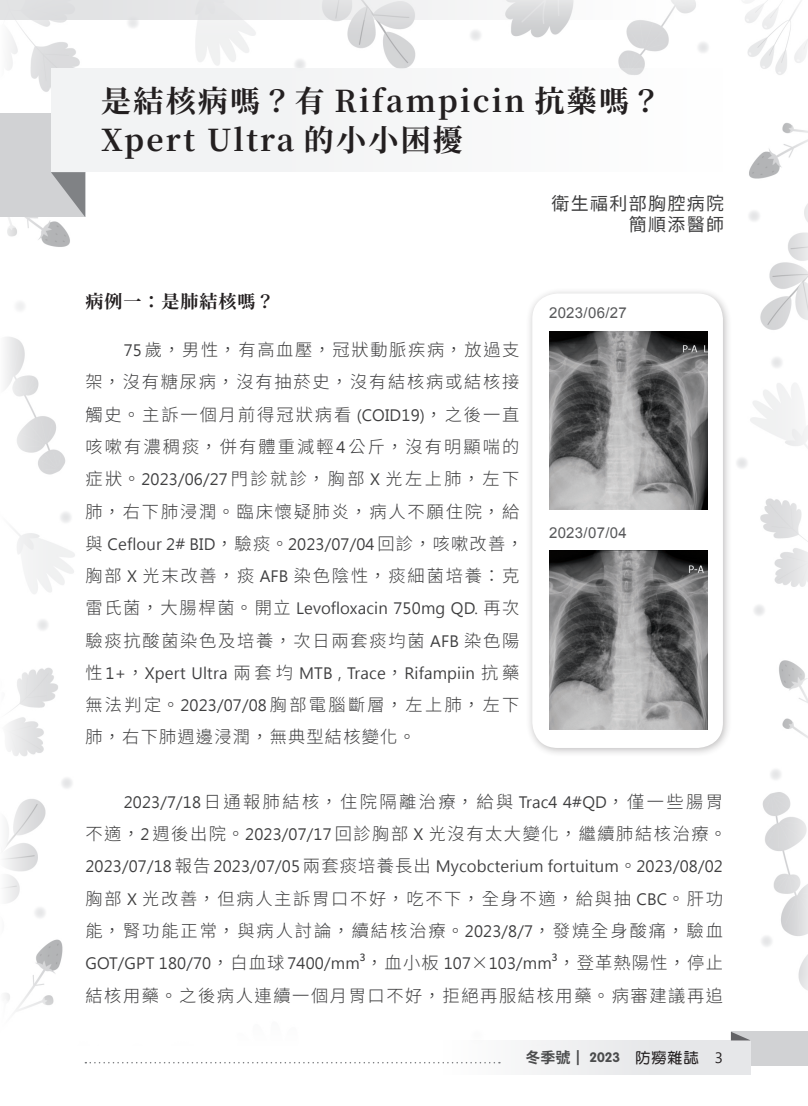
<style>
.page{position:relative;width:808px;height:1106px;background:#fff}
.page>*{position:absolute;margin:0;border:0;box-sizing:border-box;transform-origin:0 0}
.t1{font:30px/39px "Gen Yo Min TW Bold TTF";letter-spacing:.075em;color:#231f20}
.t2{font:18px/21.6px "Taipei Sans TC Beta";letter-spacing:.075em;color:#3e3e3f;text-align:right}
.t3{font:18px "Gen Yo Min TW Bold TTF";letter-spacing:.055em;color:#231f20}
.t4{font:300 17.25px/32.2px "Source Han Sans TC";letter-spacing:.1em;color:#3e3e3f;text-align:right}
.t5{font:300 17.25px/32.2px "Source Han Sans TC";letter-spacing:.07em;color:#3e3e3f}
.t6{font:15.45px "Microsoft Jheng Hei";letter-spacing:.01em;color:#3e3e3f}
.t7{font:15px "Arial";letter-spacing:.02em;color:#57585a}
.t8{font:700 13.5px "VAG Rounded Std";color:#4b4c4d}
.t9{font:500 10.05px "Source Han Sans TC";color:#3e3e3f}
.s1{font-family:"Microsoft Jheng Hei";font-weight:400;font-size:15.45px}
.s2{font-family:"Source Han Sans TC";font-weight:300;font-size:17.25px}
.s3{font-family:"Source Han Sans TC";font-size:15px}
.s4{font-family:"DF Yuan Std W8";font-weight:400;font-size:15px}
.s5{font-family:"DF Yuan Std W7";font-weight:400;font-size:15px;color:#231f20}
.s6{font-family:"Khmer UI";font-weight:400;font-size:15px;color:#231f20}
</style>
<div class="page">
<img style="left:0;top:20px;width:808px;height:1055px">
<div style="left:525px;top:287px;width:208px;height:471px;background:#231f20;opacity:.3"></div>
<div style="left:532px;top:293px;width:191px;height:455px;background:#fff;border-radius:26px"></div>
<img style="left:549px;top:331px;width:158px;height:178px">
<img style="left:549px;top:551px;width:158px;height:178px">
<div style="left:0;top:114px;width:85px;height:103px;background:#d1d2d4"></div>
<svg style="left:51px;top:172px;width:34px;height:45px"></svg>
<div style="left:51px;top:69px;width:672px;height:103px;background:#f2f3f4"></div>
<svg style="left:0;top:0;width:801px;height:20px"></svg>
<div style="left:731px;top:1031px;width:77px;height:34px;background:#d1d2d4"></div>
<div style="left:444px;top:1040px;width:307px;height:34px;background:linear-gradient(to right,#fcfcfc,#e1e2e4)"></div>
<svg style="left:731px;top:1032px;width:19px;height:8px"></svg>
<svg style="left:85px;top:1061px;width:415px;height:2px"></svg>
<h1 class="t1" style="left:101px;top:82px;width:562px">是結核病嗎？有 Rifampicin 抗藥嗎？<br>Xpert Ultra 的小小困擾</h1>
<p class="t2" style="left:551px;top:193px;width:174px">衛生福利部胸腔病院簡順添醫師</p>
<p class="t3" style="left:85px;top:291px;width:190px">病例一：是肺結核嗎？</p>
<p class="t4" style="left:85px;top:334px;width:436px;text-align:justify;text-indent:38px"><span class="s1">75</span>歲，男性，有高血壓，冠狀動脈疾病，放過支架，沒有糖尿病，沒有抽菸史，沒有結核病或結核接觸史。主訴一個月前得冠狀病看 <span class="s1">(COID19)</span>，之後一直咳嗽有濃稠痰，併有體重減輕<span class="s1">4</span>公斤，沒有明顯喘的症狀。<span class="s1">2023/06/27</span>門診就診，胸部 <span class="s1">X</span> 光左上肺，左下肺，右下肺浸潤。臨床懷疑肺炎，病人不願住院，給</p>
<p class="t6" style="left:85px;top:534px;width:439px"><span class="s2">與</span> Ceflour 2# BID<span class="s2">，驗痰。</span>2023/07/04 <span class="s2">回診，咳嗽改善，</span></p>
<p class="t4" style="left:85px;top:560px;width:436px">胸部 <span class="s1">X</span> 光末改善，痰 <span class="s1">AFB</span> 染色陰性，痰細菌培養：克</p>
<p class="t6" style="left:85px;top:599px;width:436px"><span class="s2">雷氏菌，大腸桿菌。開立</span> Levofloxacin 750mg QD. <span class="s2">再次</span></p>
<p class="t4" style="left:85px;top:624px;width:436px">驗痰抗酸菌染色及培養，次日兩套痰均菌 <span class="s1">AFB</span> 染色陽</p>
<p class="t6" style="left:85px;top:663px;width:436px"><span class="s2">性</span> 1+<span class="s2">，</span>Xpert Ultra <span class="s2">兩套均</span> MTB , Trace<span class="s2">，</span>Rifampiin <span class="s2">抗藥</span></p>
<p class="t5" style="left:85px;top:689px;width:436px">無法判定。<span class="s1">2023/07/08</span>胸部電腦斷層，左上肺，左下肺，右下肺週邊浸潤，無典型結核變化。</p>
<p class="t7" style="left:549px;top:303px;width:79px">2023/06/27</p>
<p class="t7" style="left:549px;top:523px;width:79px">2023/07/04</p>
<p class="t4" style="left:85px;top:785px;width:643px"><span class="s1">2023/7/18</span>日通報肺結核，住院隔離治療，給與 <span class="s1">Trac4 4#QD</span>，僅一些腸胃<br>不適，<span class="s1">2</span>週後出院。<span class="s1">2023/07/17</span>回診胸部 <span class="s1">X</span> 光沒有太大變化，繼續肺結核治療。</p>
<p class="t6" style="left:85px;top:857px;width:639px">2023/07/18 <span class="s2">報告</span> 2023/07/05 <span class="s2">兩套痰培養長出</span> Mycobcterium fortuitum<span class="s2">。</span>2023/08/02</p>
<p class="t4" style="left:85px;top:882px;width:639px;text-align:left">胸部 <span class="s1">X</span> 光改善，但病人主訴胃口不好，吃不下，全身不適，給與抽 <span class="s1">CBC</span>。肝功能，腎功能正常，與病人討論，續結核治療。<span class="s1">2023/8/7</span>，發燒全身酸痛，驗血</p>
<p class="t6" style="left:85px;top:953px;width:468px">GOT/GPT 180/70<span class="s2">，白血球</span> 7400/mm <span class="s2">，血小板</span> 107<span class="s2">×</span>103/mm</p>
<p class="t9" style="left:360px;top:951px;width:7px">3</p>
<p class="t9" style="left:552px;top:951px;width:7px">3</p>
<p class="t4" style="left:85px;top:947px;width:639px">，登革熱陽性，停止<br>結核用藥。之後病人連續一個月胃口不好，拒絕再服結核用藥。病審建議再追</p>
<p class="t8" style="left:526px;top:1049px;width:199px"><span class="s3">冬季號</span><span class="s4">｜</span> 2023 <span class="s5">防癆雜誌</span> <span class="s6">3</span></p>
</div>
